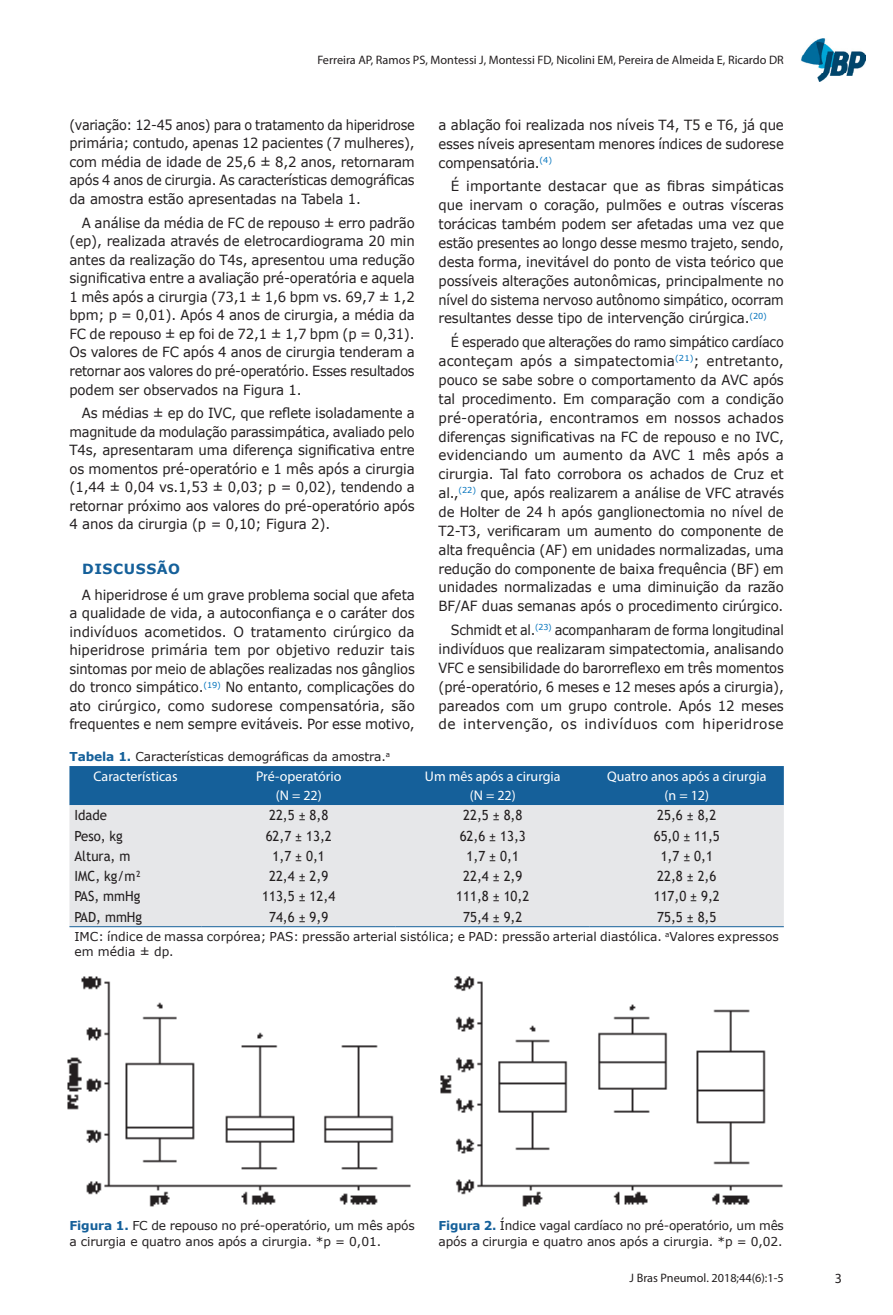
<style>
.page{position:relative;width:893px;height:1315px;background:#fff}
.page>*{position:absolute;margin:0;border:0;box-sizing:border-box;transform-origin:0 0}
.Corpo_PT{font:14px/18.6px "Verdana";letter-spacing:-.01em;color:#231f20;text-align:justify;scale:.95 1}
.Corpo_PT-2{font:14px/18.9px "Verdana";letter-spacing:-.01em;color:#231f20;text-align:justify;scale:.92 1}
.Corpo_PT-3{font:14px/18.9px "Verdana";letter-spacing:-.01em;color:#231f20;text-align:justify;scale:.91 1}
.Corpo_PT-4{font:14px/18.9px "Verdana";letter-spacing:-.01em;color:#231f20;text-align:justify;scale:.96 1}
.Tabela___textos{font:14px "Trebuchet MS";color:#231f20;scale:.94 1}
.Tabela___nomes_campo{font:14px "Myriad Pro";color:#fff}
.Sub_1{font:700 14px "Verdana";letter-spacing:.045em;color:#15609a}
.t1{font:14px "Myriad Pro";color:#231f20}
.Legendas{font:12.25px/15.8px "Verdana";letter-spacing:-.01em;color:#231f20}
.Tabela___notas{font:12.25px/14.7px "Verdana";color:#231f20}
.t2{font:12.25px "Myriad Pro";color:#231f20}
.s1{font-weight:700;color:#15609a}
</style>
<div class="page">
<img style="left:801px;top:38px;width:65px;height:43px">
<div style="left:69px;top:766px;width:715px;height:39px;background:#15609a"></div>
<div style="left:69px;top:805px;width:715px;height:121px;background:#e6e7e9"></div>
<hr style="left:69px;top:926px;width:133px;height:1px;background:#15609a">
<hr style="left:202px;top:926px;width:194px;height:1px;background:#15609a">
<hr style="left:396px;top:926px;width:194px;height:1px;background:#15609a">
<hr style="left:590px;top:926px;width:194px;height:1px;background:#15609a">
<img style="left:67px;top:976px;width:344px;height:231px">
<img style="left:440px;top:976px;width:343px;height:231px">
<p class="t2" style="left:317px;top:52px;width:468px">Ferreira AP, Ramos PS, Montessi J, Montessi FD, Nicolini EM, Pereira de Almeida E, Ricardo DR</p>
<p class="Corpo_PT-3" style="left:69px;top:115px;width:381px">(variação: 12-45 anos) para o tratamento da hiperidrose primária; contudo, apenas 12 pacientes (7 mulheres), com média de idade de 25,6 ± 8,2 anos, retornaram após 4 anos de cirurgia. As características demográficas da amostra estão apresentadas na Tabela 1.</p>
<p class="Corpo_PT" style="left:69px;top:213px;width:365px;text-indent:12px">A análise da média de FC de repouso ± erro padrão (ep), realizada através de eletrocardiograma 20 min antes da realização do T4s, apresentou uma redução significativa entre a avaliação pré-operatória e aquela 1 mês após a cirurgia (73,1 ± 1,6 bpm vs. 69,7 ± 1,2 bpm; p = 0,01). Após 4 anos de cirurgia, a média da FC de repouso ± ep foi de 72,1 ± 1,7 bpm (p = 0,31).<br>Os valores de FC após 4 anos de cirurgia tenderam a retornar aos valores do pré-operatório. Esses resultados podem ser observados na Figura 1.</p>
<p class="Corpo_PT" style="left:69px;top:403px;width:365px;text-indent:12px">As médias ± ep do IVC, que reflete isoladamente a magnitude da modulação parassimpática, avaliado pelo T4s, apresentaram uma diferença significativa entre os momentos pré-operatório e 1 mês após a cirurgia (1,44 ± 0,04 vs.1,53 ± 0,03; p = 0,02), tendendo a retornar próximo aos valores do pré-operatório após 4 anos da cirurgia (p = 0,10; Figura 2).</p>
<p class="Sub_1" style="left:82px;top:558px;width:99px">DISCUSSÃO</p>
<p class="Corpo_PT" style="left:69px;top:585px;width:365px;text-indent:12px">A hiperidrose é um grave problema social que afeta a qualidade de vida, a autoconfiança e o caráter dos indivíduos acometidos. O tratamento cirúrgico da hiperidrose primária tem por objetivo reduzir tais sintomas por meio de ablações realizadas nos gânglios do tronco simpático.<sup>(19)</sup> No entanto, complicações do ato cirúrgico, como sudorese compensatória, são frequentes e nem sempre evitáveis. Por esse motivo,</p>
<p class="Corpo_PT" style="left:439px;top:115px;width:365px">a ablação foi realizada nos níveis T4, T5 e T6, já que esses níveis apresentam menores índices de sudorese compensatória.<sup>(4)</sup></p>
<p class="Corpo_PT-4" style="left:439px;top:177px;width:361px;text-indent:12px">É importante destacar que as fibras simpáticas que inervam o coração, pulmões e outras vísceras torácicas também podem ser afetadas uma vez que estão presentes ao longo desse mesmo trajeto, sendo, desta forma, inevitável do ponto de vista teórico que possíveis alterações autonômicas, principalmente no nível do sistema nervoso autônomo simpático, ocorram resultantes desse tipo de intervenção cirúrgica.<sup>(20)</sup></p>
<p class="Corpo_PT-2" style="left:439px;top:332px;width:377px;text-indent:12px">É esperado que alterações do ramo simpático cardíaco aconteçam após a simpatectomia<sup>(21)</sup>; entretanto, pouco se sabe sobre o comportamento da AVC após tal procedimento. Em comparação com a condição pré-operatória, encontramos em nossos achados diferenças significativas na FC de repouso e no IVC, evidenciando um aumento da AVC 1 mês após a cirurgia. Tal fato corrobora os achados de Cruz et al.,<sup>(22)</sup> que, após realizarem a análise de VFC através de Holter de 24 h após ganglionectomia no nível de T2-T3, verificaram um aumento do componente de alta frequência (AF) em unidades normalizadas, uma redução do componente de baixa frequência (BF) em unidades normalizadas e uma diminuição da razão BF/AF duas semanas após o procedimento cirúrgico.</p>
<p class="Corpo_PT-3" style="left:439px;top:620px;width:381px;text-indent:12px">Schmidt et al.<sup>(23)</sup> acompanharam de forma longitudinal indivíduos que realizaram simpatectomia, analisando VFC e sensibilidade do barorreflexo em três momentos (pré-operatório, 6 meses e 12 meses após a cirurgia), pareados com um grupo controle. Após 12 meses de intervenção, os indivíduos com hiperidrose</p>
<p class="Legendas" style="left:69px;top:748px;width:322px"><span class="s1">Tabela 1.</span> Características demográficas da amostra.<sup>a</sup></p>
<p class="Tabela___nomes_campo" style="left:94px;top:767px;width:85px">Características</p>
<p class="Tabela___nomes_campo" style="left:256px;top:767px;width:87px">Pré-operatório</p>
<p class="Tabela___nomes_campo" style="left:425px;top:767px;width:137px">Um mês após a cirurgia</p>
<p class="Tabela___nomes_campo" style="left:607px;top:767px;width:161px">Quatro anos após a cirurgia</p>
<p class="Tabela___nomes_campo" style="left:276px;top:787px;width:47px">(N = 22)</p>
<p class="Tabela___nomes_campo" style="left:470px;top:787px;width:47px">(N = 22)</p>
<p class="Tabela___nomes_campo" style="left:665px;top:787px;width:46px">(n = 12)</p>
<p class="Tabela___textos" style="left:74px;top:806px;width:36px">Idade</p>
<p class="Tabela___textos" style="left:269px;top:806px;width:64px">22,5 ± 8,8</p>
<p class="Tabela___textos" style="left:463px;top:806px;width:64px">22,5 ± 8,8</p>
<p class="Tabela___textos" style="left:657px;top:806px;width:64px">25,6 ± 8,2</p>
<p class="Tabela___textos" style="left:74px;top:827px;width:53px">Peso, kg</p>
<p class="Tabela___textos" style="left:266px;top:827px;width:72px">62,7 ± 13,2</p>
<p class="Tabela___textos" style="left:460px;top:827px;width:72px">62,6 ± 13,3</p>
<p class="Tabela___textos" style="left:654px;top:827px;width:72px">65,0 ± 11,5</p>
<p class="Tabela___textos" style="left:74px;top:847px;width:61px">Altura, m</p>
<p class="Tabela___textos" style="left:273px;top:847px;width:57px">1,7 ± 0,1</p>
<p class="Tabela___textos" style="left:467px;top:847px;width:57px">1,7 ± 0,1</p>
<p class="Tabela___textos" style="left:661px;top:847px;width:57px">1,7 ± 0,1</p>
<p class="Tabela___textos" style="left:74px;top:867px;width:73px">IMC, kg/m²</p>
<p class="Tabela___textos" style="left:269px;top:867px;width:64px">22,4 ± 2,9</p>
<p class="Tabela___textos" style="left:463px;top:867px;width:64px">22,4 ± 2,9</p>
<p class="Tabela___textos" style="left:657px;top:867px;width:64px">22,8 ± 2,6</p>
<p class="Tabela___textos" style="left:74px;top:887px;width:72px">PAS, mmHg</p>
<p class="Tabela___textos" style="left:262px;top:887px;width:79px">113,5 ± 12,4</p>
<p class="Tabela___textos" style="left:456px;top:887px;width:79px">111,8 ± 10,2</p>
<p class="Tabela___textos" style="left:654px;top:887px;width:72px">117,0 ± 9,2</p>
<p class="Tabela___textos" style="left:74px;top:908px;width:74px">PAD, mmHg</p>
<p class="Tabela___textos" style="left:269px;top:908px;width:64px">74,6 ± 9,9</p>
<p class="Tabela___textos" style="left:463px;top:908px;width:64px">75,4 ± 9,2</p>
<p class="Tabela___textos" style="left:657px;top:908px;width:64px">75,5 ± 8,5</p>
<p class="Tabela___notas" style="left:74px;top:929px;width:706px">IMC: índice de massa corpórea; PAS: pressão arterial sistólica; e PAD: pressão arterial diastólica. <sup>a</sup>Valores expressos em média ± dp.</p>
<p class="Legendas" style="left:69px;top:1217px;width:347px"><span class="s1">Figura 1.</span> FC de repouso no pré-operatório, um mês após a cirurgia e quatro anos após a cirurgia. *p = 0,01.</p>
<p class="Legendas" style="left:439px;top:1217px;width:347px"><span class="s1">Figura 2.</span> Índice vagal cardíaco no pré-operatório, um mês após a cirurgia e quatro anos após a cirurgia. *p = 0,02.</p>
<p class="t2" style="left:630px;top:1270px;width:156px">J Bras Pneumol. 2018;44(6):1-5</p>
<p class="t1" style="left:835px;top:1269px;width:9px">3</p>
</div>
